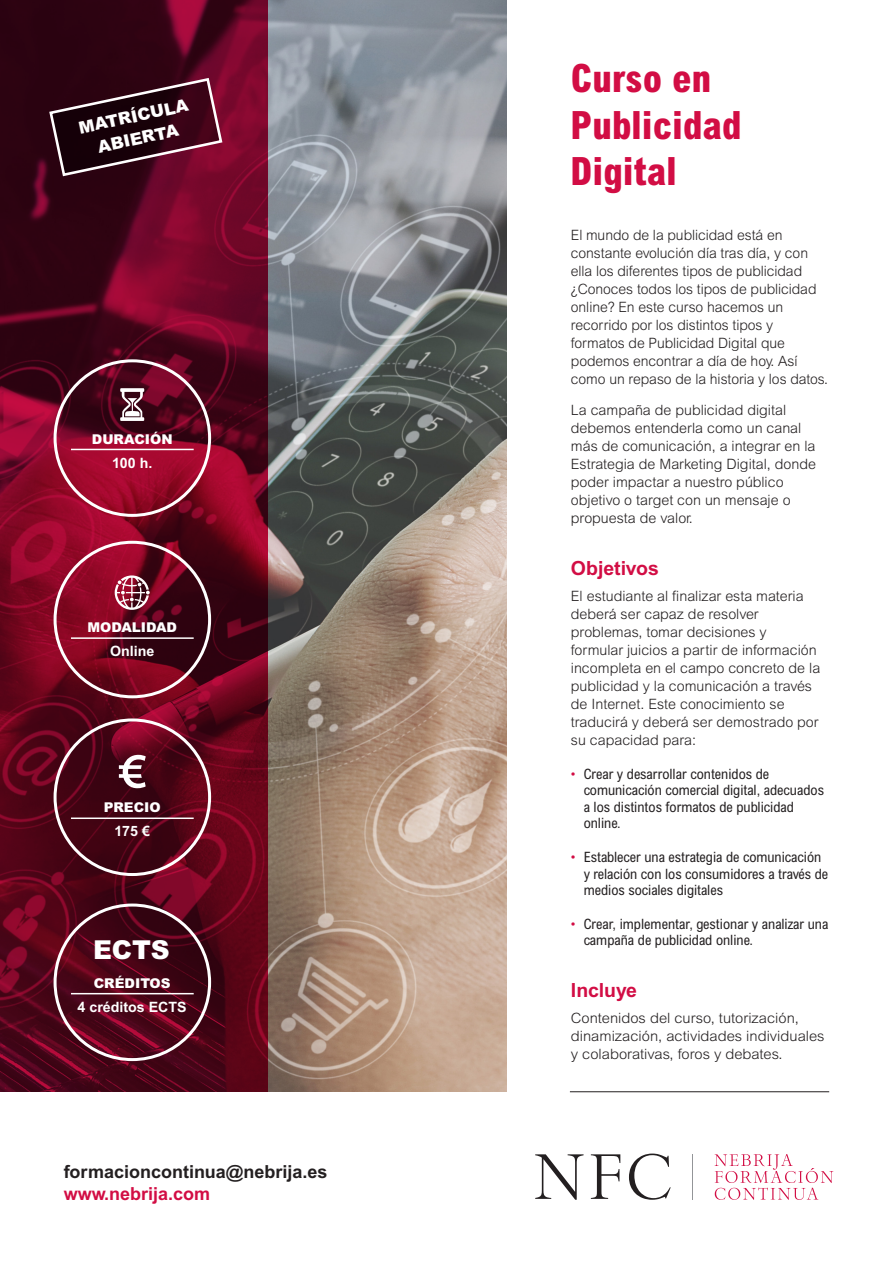
<style>
.page{position:relative;width:893px;height:1263px;background:#fff}
.page>*{position:absolute;margin:0;border:0;box-sizing:border-box;transform-origin:0 0}
.TITULAR{font:800 condensed 39px/46.5px "Arial MT Pro";color:#d20d44}
.GRAL_LADILLO_iconos{font:900 26.1px "Arial MT Pro";color:#fff}
.t1{font:700 19.5px "Arial MT Pro";color:#d20d44}
.Web{font:700 18px "Arial MT Pro";color:#231f20}
.Web-2{font:700 18px "Arial MT Pro";color:#d20d44}
.GRAL_LADILLO_iconos-2{font:900 16.95px/22.5px "Arial MT Pro";color:#fff;text-align:center}
.t2{font:300 14.25px/18px "Arial MT Pro";color:#231f20}
.t3{font:condensed 14.25px/16.5px "Arial MT Pro";color:#231f20}
.t4{font:700 14.25px "Arial MT Pro";color:#fff}
.GRAL_LADILLO_iconos-3{font:900 13.5px "Arial MT Pro";color:#fff}
.s1{color:#d20d44}
</style>
<div class="page">
<img style="left:268px;top:0;width:238px;height:1091px">
<svg style="left:0;top:0;width:268px;height:1091px;background:#5f0820"></svg>
<svg style="left:48px;top:76px;width:176px;height:102px;background:#3f1222"></svg>
<hr style="left:570px;top:1091px;width:259px;height:1px;background:#231f20">
<div style="left:54px;top:541px;width:157px;height:157px;border:3px solid #fff;border-radius:50%"></div>
<svg style="left:115px;top:575px;width:35px;height:35px"></svg>
<hr style="left:71px;top:637px;width:123px;height:2px;background:#fff">
<div style="left:54px;top:359px;width:157px;height:158px;border:3px solid #fff;border-radius:50%"></div>
<svg style="left:120px;top:388px;width:24px;height:33px"></svg>
<hr style="left:71px;top:449px;width:123px;height:1px;background:#fff">
<div style="left:54px;top:718px;width:157px;height:158px;border:3px solid #fff;border-radius:50%"></div>
<hr style="left:71px;top:817px;width:123px;height:2px;background:#fff">
<svg style="left:119px;top:755px;width:27px;height:33px"></svg>
<div style="left:54px;top:903px;width:157px;height:158px;border:3px solid #fff;border-radius:50%"></div>
<hr style="left:71px;top:993px;width:123px;height:1px;background:#fff">
<hr style="left:692px;top:1154px;width:1px;height:45px;background:#939598">
<svg style="left:715px;top:1154px;width:118px;height:46px"></svg>
<svg style="left:535px;top:1153px;width:136px;height:47px"></svg>
<p class="GRAL_LADILLO_iconos-2" style="left:77px;top:117px;width:113px;rotate:-12deg">MATRÍCULA<br>ABIERTA</p>
<p class="GRAL_LADILLO_iconos-3" style="left:92px;top:430px;width:82px">DURACIÓN</p>
<p class="t4" style="left:112px;top:455px;width:42px">100 h.</p>
<p class="GRAL_LADILLO_iconos-3" style="left:87px;top:618px;width:91px">MODALIDAD</p>
<p class="t4" style="left:110px;top:643px;width:46px">Online</p>
<p class="GRAL_LADILLO_iconos-3" style="left:104px;top:798px;width:58px">PRECIO</p>
<p class="t4" style="left:114px;top:823px;width:37px">175 €</p>
<p class="GRAL_LADILLO_iconos" style="left:93px;top:934px;width:78px">ECTS</p>
<p class="GRAL_LADILLO_iconos-3" style="left:94px;top:974px;width:78px">CRÉDITOS</p>
<p class="t4" style="left:78px;top:999px;width:111px">4 créditos ECTS</p>
<p class="Web" style="left:64px;top:1161px;width:265px">formacioncontinua@nebrija.es</p>
<p class="Web-2" style="left:64px;top:1183px;width:148px">www.nebrija.com</p>
<p class="TITULAR" style="left:571px;top:56px;width:172px">Curso en<br>Publicidad<br>Digital</p>
<p class="t2" style="left:571px;top:227px;width:259px">El mundo de la publicidad está en constante evolución día tras día, y con ella los diferentes tipos de publicidad ¿Conoces todos los tipos de publicidad online? En este curso hacemos un recorrido por los distintos tipos y formatos de Publicidad Digital que podemos encontrar a día de hoy. Así como un repaso de la historia y los datos.</p>
<p class="t2" style="left:571px;top:401px;width:247px">La campaña de publicidad digital debemos entenderla como un canal más de comunicación, a integrar en la<br>Estrategia de Marketing Digital, donde poder impactar a nuestro público objetivo o target con un mensaje o propuesta de valor.</p>
<p class="t1" style="left:571px;top:557px;width:90px">Objetivos</p>
<p class="t2" style="left:571px;top:588px;width:251px">El estudiante al finalizar esta materia deberá ser capaz de resolver problemas, tomar decisiones y formular juicios a partir de información incompleta en el campo concreto de la publicidad y la comunicación a través de Internet. Este conocimiento se traducirá y deberá ser demostrado por su capacidad para:</p>
<p class="t3" style="left:584px;top:766px;width:242px;text-indent:-13px"><span class="s1">•</span> Crear y desarrollar contenidos de comunicación comercial digital, adecuados a los distintos formatos de publicidad online.</p>
<p class="t3" style="left:584px;top:849px;width:246px;text-indent:-13px"><span class="s1">•</span> Establecer una estrategia de comunicación y relación con los consumidores a través de medios sociales digitales</p>
<p class="t3" style="left:584px;top:915px;width:246px;text-indent:-13px"><span class="s1">•</span> Crear, implementar, gestionar y analizar una campaña de publicidad online.</p>
<p class="t1" style="left:571px;top:978px;width:68px">Incluye</p>
<p class="t2" style="left:571px;top:1010px;width:255px">Contenidos del curso, tutorización, dinamización, actividades individuales y colaborativas, foros y debates.</p>
</div>
